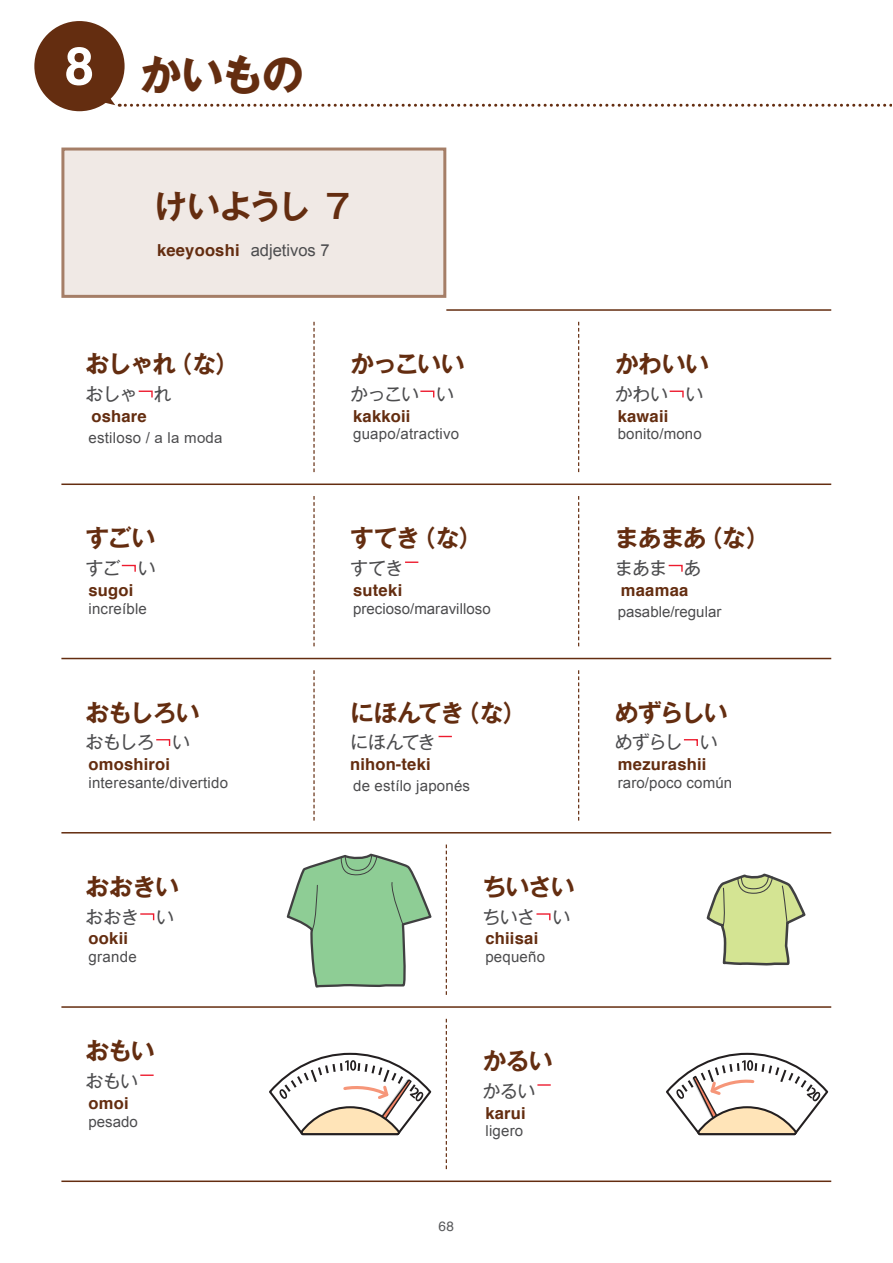
<style>
.page{position:relative;width:893px;height:1263px;background:#fff}
.page>*{position:absolute;margin:0;border:0;box-sizing:border-box;transform-origin:0 0}
.t1{font:42.15px "Gothic MB101 Pro Bold 90 msp RKSJ H";color:#642d10}
.t2{font:33px "Gothic MB101 Pro De Bold 90 msp RKSJ H";letter-spacing:-.065em;color:#642d10}
.t3{font:24px "Gothic MB101 Pro De Bold 90 msp RKSJ H";letter-spacing:-.045em;color:#642d10}
.t4{font:18px "Gothic MB101 Pro Regular 90 msp RKSJ H";letter-spacing:-.04em;color:#4c4c4e}
.t5{font:700 16.5px "Helvetica";letter-spacing:.015em;color:#642d10}
.t6{font:16.5px "Arial";color:#4c4c4e}
.t7{font:15px "Arial";letter-spacing:.015em;color:#4c4c4e}
.t8{font:13.5px "Helvetica";color:#58595b}
.s1{font-family:"Helvetica";font-weight:700;color:#642d10}
.s2{font-style:inherit}
</style>
<div class="page">
<svg style="left:286px;top:853px;width:146px;height:135px"></svg>
<svg style="left:706px;top:873px;width:100px;height:93px"></svg>
<svg style="left:269px;top:1052px;width:163px;height:84px"></svg>
<svg style="left:666px;top:1052px;width:163px;height:84px"></svg>
<svg style="left:103px;top:97px;width:788px;height:10px"></svg>
<div style="left:34px;top:21px;width:91px;height:90px;background:#642d10;border-radius:50%"></div>
<div style="left:63px;top:149px;width:382px;height:147px;background:#f0e9e5"></div>
<div style="left:61px;top:148px;width:385px;height:150px;border:3px solid #a57e67"></div>
<hr style="left:446px;top:309px;width:385px;height:2px;background:#642d10">
<svg style="left:138px;top:390px;width:15px;height:8px"></svg>
<svg style="left:313px;top:322px;width:2px;height:150px"></svg>
<svg style="left:420px;top:390px;width:15px;height:8px"></svg>
<svg style="left:578px;top:322px;width:1px;height:150px"></svg>
<svg style="left:669px;top:390px;width:15px;height:8px"></svg>
<hr style="left:61px;top:484px;width:770px;height:1px;background:#642d10">
<svg style="left:121px;top:564px;width:15px;height:8px"></svg>
<svg style="left:313px;top:496px;width:2px;height:150px"></svg>
<svg style="left:405px;top:562px;width:13px;height:1px"></svg>
<svg style="left:578px;top:496px;width:1px;height:150px"></svg>
<svg style="left:668px;top:564px;width:15px;height:8px"></svg>
<hr style="left:61px;top:658px;width:770px;height:1px;background:#642d10">
<svg style="left:156px;top:739px;width:15px;height:7px"></svg>
<svg style="left:313px;top:670px;width:2px;height:151px"></svg>
<svg style="left:438px;top:736px;width:14px;height:1px"></svg>
<svg style="left:578px;top:670px;width:1px;height:151px"></svg>
<svg style="left:683px;top:739px;width:15px;height:7px"></svg>
<hr style="left:61px;top:832px;width:770px;height:2px;background:#642d10">
<svg style="left:140px;top:913px;width:15px;height:8px"></svg>
<svg style="left:446px;top:845px;width:1px;height:150px"></svg>
<svg style="left:536px;top:913px;width:15px;height:8px"></svg>
<hr style="left:61px;top:1006px;width:770px;height:2px;background:#642d10">
<svg style="left:140px;top:1075px;width:14px;height:1px"></svg>
<svg style="left:446px;top:1019px;width:1px;height:150px"></svg>
<svg style="left:537px;top:1084px;width:14px;height:2px"></svg>
<hr style="left:61px;top:1181px;width:770px;height:1px;background:#642d10">
<h1 class="t1" style="left:65px;top:59px;width:241px"><sup>8</sup> かいもの</h1>
<h2 class="t2" style="left:154px;top:195px;width:202px">けいようし ７</h2>
<p class="t6" style="left:157px;top:240px;width:174px"><span class="s1">keeyooshi</span> adjetivos 7</p>
<h3 class="t3" style="left:85px;top:355px;width:155px">おしゃれ（な）</h3>
<p class="t4" style="left:85px;top:387px;width:87px">おしゃ れ</p>
<p class="t5" style="left:91px;top:409px;width:57px">oshare</p>
<p class="t7" style="left:88px;top:428px;width:136px">estiloso <span class="s2">/ a la moda</span></p>
<h3 class="t3" style="left:85px;top:529px;width:71px">すごい</h3>
<p class="t4" style="left:85px;top:562px;width:72px">すご い</p>
<p class="t5" style="left:88px;top:583px;width:47px">sugoi</p>
<p class="t7" style="left:88px;top:598px;width:60px">increíble</p>
<h3 class="t3" style="left:85px;top:703px;width:116px">おもしろい</h3>
<p class="t4" style="left:85px;top:736px;width:106px">おもしろ い</p>
<p class="t5" style="left:88px;top:757px;width:83px">omoshiroi</p>
<p class="t7" style="left:88px;top:773px;width:141px">interesante/divertido</p>
<h3 class="t3" style="left:85px;top:878px;width:95px">おおきい</h3>
<p class="t4" style="left:85px;top:910px;width:90px">おおき い</p>
<p class="t5" style="left:88px;top:932px;width:41px">ookii</p>
<p class="t7" style="left:88px;top:947px;width:50px">grande</p>
<h3 class="t3" style="left:85px;top:1042px;width:71px">おもい</h3>
<p class="t4" style="left:85px;top:1075px;width:54px">おもい</p>
<p class="t5" style="left:88px;top:1096px;width:42px">omoi</p>
<p class="t7" style="left:88px;top:1111px;width:51px">pesado</p>
<h3 class="t3" style="left:350px;top:355px;width:116px">かっこいい</h3>
<p class="t4" style="left:350px;top:387px;width:106px">かっこい い</p>
<p class="t5" style="left:353px;top:409px;width:59px">kakkoii</p>
<p class="t7" style="left:353px;top:424px;width:108px">guapo/atractivo</p>
<h3 class="t3" style="left:350px;top:529px;width:134px">すてき（な）</h3>
<p class="t4" style="left:350px;top:562px;width:54px">すてき</p>
<p class="t5" style="left:353px;top:583px;width:51px">suteki</p>
<p class="t7" style="left:353px;top:598px;width:139px">precioso/maravilloso</p>
<h3 class="t3" style="left:350px;top:703px;width:178px">にほんてき（な）</h3>
<p class="t4" style="left:350px;top:736px;width:87px">にほんてき</p>
<p class="t5" style="left:350px;top:757px;width:82px">nihon-teki</p>
<p class="t7" style="left:353px;top:776px;width:119px">de estílo japonés</p>
<h3 class="t3" style="left:482px;top:878px;width:94px">ちいさい</h3>
<p class="t4" style="left:482px;top:910px;width:90px">ちいさ い</p>
<p class="t5" style="left:485px;top:932px;width:54px">chiisai</p>
<p class="t7" style="left:485px;top:947px;width:61px">pequeño</p>
<h3 class="t3" style="left:482px;top:1052px;width:72px">かるい</h3>
<p class="t4" style="left:482px;top:1084px;width:55px">かるい</p>
<p class="t5" style="left:485px;top:1106px;width:42px">karui</p>
<p class="t7" style="left:485px;top:1121px;width:39px">ligero</p>
<p class="t8" style="left:439px;top:1220px;width:17px">68</p>
<h3 class="t3" style="left:615px;top:355px;width:96px">かわいい</h3>
<p class="t4" style="left:615px;top:387px;width:90px">かわい い</p>
<p class="t5" style="left:618px;top:409px;width:52px">kawaii</p>
<p class="t7" style="left:618px;top:424px;width:85px">bonito/mono</p>
<h3 class="t3" style="left:615px;top:529px;width:156px">まあまあ（な）</h3>
<p class="t4" style="left:615px;top:562px;width:88px">まあま あ</p>
<p class="t5" style="left:621px;top:583px;width:69px">maamaa</p>
<p class="t7" style="left:618px;top:602px;width:105px">pasable/regular</p>
<h3 class="t3" style="left:615px;top:703px;width:115px">めずらしい</h3>
<p class="t4" style="left:615px;top:736px;width:105px">めずらし い</p>
<p class="t5" style="left:618px;top:757px;width:90px">mezurashii</p>
<p class="t7" style="left:618px;top:773px;width:116px">raro/poco común</p>
</div>
